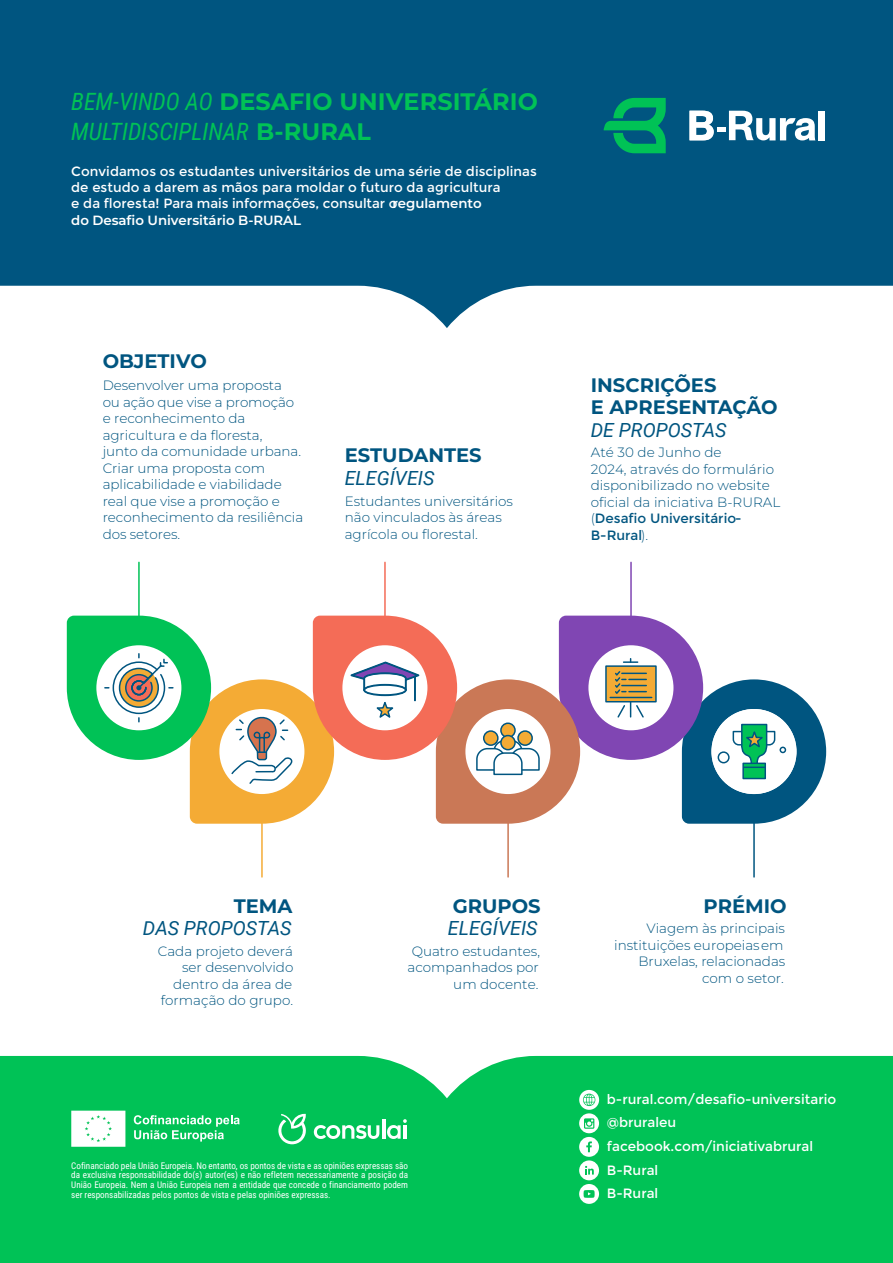
<style>
.page{position:relative;width:893px;height:1263px;background:#fff}
.page>*{position:absolute;margin:0;border:0;box-sizing:border-box;transform-origin:0 0}
.t1{font:700 23.85px "Montserrat";letter-spacing:.005em;color:#00c256}
.t2{font:italic 23.85px "Roboto Condensed";letter-spacing:.005em;color:#00c256}
.t3{font:700 19.5px/22.5px "Montserrat";color:#005580}
.t4{font:italic 19.5px "Roboto";color:#005580}
.t5{font:300 13.5px/16.5px "Montserrat";color:#005580;text-align:right}
.t6{font:13.5px/23.7px "Montserrat";color:#fff}
.t7{font:13.35px/16.4px "Montserrat";letter-spacing:.005em;color:#fff}
.t8{font:9.15px/9.9px "Roboto Condensed";color:#fff;text-align:justify}
.s1{font-family:"Roboto Condensed";font-weight:400;font-style:italic}
.s2{font-family:"Montserrat";font-weight:700;font-style:normal}
.s3{font-weight:600}
.s4{font-weight:400}
</style>
<div class="page">
<svg style="left:0;top:0;width:893px;height:328px;background:#1f6a8f"></svg>
<svg style="left:689px;top:111px;width:25px;height:29px"></svg>
<div style="left:717px;top:127px;width:9px;height:5px;background:#fff"></div>
<svg style="left:604px;top:98px;width:62px;height:55px;background:#009068"></svg>
<div style="left:819px;top:111px;width:6px;height:29px;background:#fff"></div>
<svg style="left:729px;top:111px;width:86px;height:29px"></svg>
<div style="left:0;top:1056px;width:893px;height:207px;background:#00c256"></div>
<svg style="left:314px;top:1125px;width:65px;height:14px"></svg>
<hr style="left:382px;top:1119px;width:3px;height:20px;background:#fff">
<svg style="left:387px;top:1119px;width:20px;height:20px"></svg>
<hr style="left:403px;top:1125px;width:3px;height:14px;background:#fff">
<svg style="left:277px;top:1114px;width:30px;height:30px"></svg>
<svg style="left:71px;top:1111px;width:54px;height:36px"></svg>
<svg style="left:134px;top:1115px;width:106px;height:26px;background:#42d181"></svg>
<svg style="left:579px;top:1090px;width:20px;height:20px"></svg>
<svg style="left:579px;top:1113px;width:20px;height:20px"></svg>
<svg style="left:584px;top:1118px;width:10px;height:11px"></svg>
<div style="left:579px;top:1137px;width:20px;height:20px;background:#fff;border-radius:50%"></div>
<svg style="left:586px;top:1141px;width:6px;height:11px"></svg>
<div style="left:579px;top:1160px;width:20px;height:20px;background:#fff;border-radius:50%"></div>
<svg style="left:585px;top:1166px;width:9px;height:8px"></svg>
<div style="left:579px;top:1184px;width:20px;height:20px;background:#fff;border-radius:50%"></div>
<svg style="left:584px;top:1190px;width:11px;height:8px"></svg>
<hr style="left:138px;top:562px;width:2px;height:75px;background:#00c256">
<hr style="left:261px;top:757px;width:2px;height:120px;background:#f4ab35">
<hr style="left:753px;top:757px;width:2px;height:120px;background:#005580">
<hr style="left:384px;top:562px;width:2px;height:75px;background:#f46c57">
<hr style="left:630px;top:562px;width:2px;height:75px;background:#8046b3">
<hr style="left:507px;top:757px;width:2px;height:120px;background:#ca7856">
<svg style="left:67px;top:616px;width:759px;height:208px"></svg>
<h1 class="t1" style="left:71px;top:85px;width:468px"><span class="s1">BEM-VINDO AO</span> DESAFIO UNIVERSITÁRIO</h1>
<h1 class="t2" style="left:71px;top:114px;width:301px">MULTIDISCIPLINAR <span class="s2">B-RURAL</span></h1>
<p class="t7" style="left:71px;top:163px;width:467px">Convidamos os estudantes universitários de uma série de disciplinas de estudo a darem as mãos para moldar o futuro da agricultura<br>e da floresta! Para mais informações, consultar o<span class="s3">regulamento<br>do Desafio Universitário B-RURAL</span></p>
<h2 class="t3" style="left:103px;top:349px;width:106px">OBJETIVO</h2>
<p class="t5" style="left:103px;top:377px;width:202px;text-align:left">Desenvolver uma proposta<br>ou ação que vise a promoção e reconhecimento da agricultura e da floresta,<br>junto da comunidade urbana.<br>Criar uma proposta com aplicabilidade e viabilidade real que vise a promoção e reconhecimento da resiliência dos setores.</p>
<h2 class="t3" style="left:345px;top:443px;width:138px">ESTUDANTES</h2>
<h2 class="t4" style="left:345px;top:464px;width:91px">ELEGÍVEIS</h2>
<p class="t5" style="left:345px;top:492px;width:170px;text-align:left">Estudantes universitários não vinculados às áreas agrícola ou florestal.</p>
<h2 class="t3" style="left:591px;top:372px;width:188px">INSCRIÇÕES<br>E APRESENTAÇÃO</h2>
<h2 class="t4" style="left:591px;top:416px;width:137px">DE PROPOSTAS</h2>
<p class="t5" style="left:591px;top:444px;width:191px;text-align:left">Até 30 de Junho de<br>2024, através do formulário disponibilizado no website oficial da iniciativa B-RURAL (<span class="s4">Desafio Universitário-<br>B-Rural</span>).</p>
<h2 class="t3" style="left:234px;top:893px;width:60px">TEMA</h2>
<h2 class="t4" style="left:143px;top:914px;width:150px">DAS PROPOSTAS</h2>
<p class="t5" style="left:158px;top:942px;width:137px">Cada projeto deverá ser desenvolvido dentro da área de formação do grupo.</p>
<h2 class="t3" style="left:453px;top:893px;width:89px">GRUPOS</h2>
<h2 class="t4" style="left:448px;top:914px;width:91px">ELEGÍVEIS</h2>
<p class="t5" style="left:407px;top:942px;width:134px">Quatro estudantes, acompanhados por um docente.</p>
<p class="t8" style="left:71px;top:1160px;width:338px">Cofinanciado pela União Europeia. No entanto, os pontos de vista e as opiniões expressas são da exclusiva responsabilidade do(s) autor(es) e não refletem necessariamente a posição da União Europeia. Nem a União Europeia nem a entidade que concede o financiamento podem ser responsabilizadas pelos pontos de vista e pelas opiniões expressas.</p>
<h2 class="t3" style="left:703px;top:893px;width:85px">PRÉMIO</h2>
<p class="t5" style="left:614px;top:919px;width:173px">Viagem às principais instituições europeias em<br>Bruxelas, relacionadas com o setor.</p>
<p class="t6" style="left:607px;top:1087px;width:231px">b-rural.com/desafio-universitario @bruraleu facebook.com/iniciativabrural<br>B-Rural<br>B-Rural</p>
</div>
